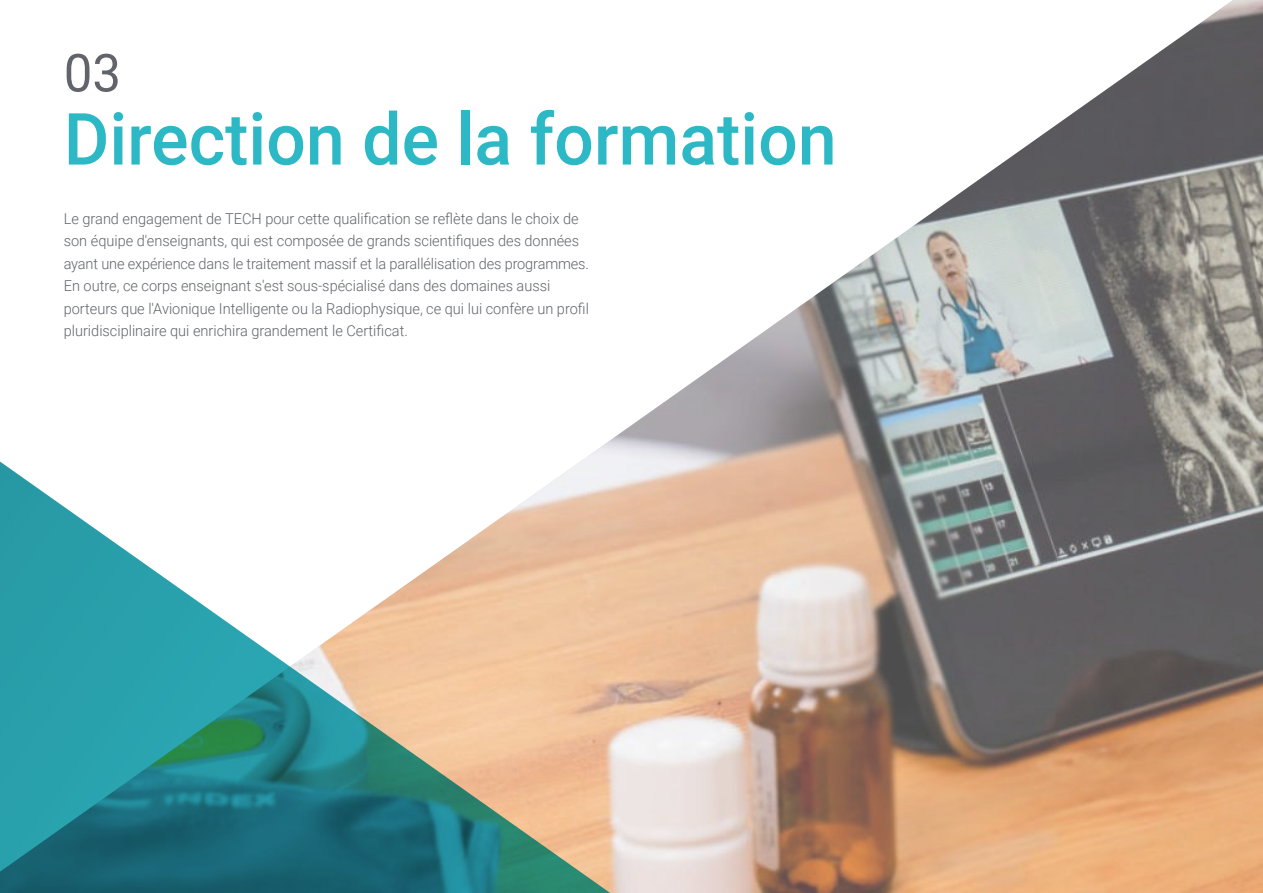
<style>
.page{position:relative;width:1263px;height:893px;background:#fff}
.page>*{position:absolute;margin:0;border:0;box-sizing:border-box;transform-origin:0 0}
.t1{font:500 72px "Roboto";color:#2db8c5}
.t2{font:52.5px "Roboto";color:#61646a}
.t3{font:300 15px/22.5px "Roboto";color:#61646a}
</style>
<div class="page">
<img style="left:602px;top:0;width:661px;height:893px">
<svg style="left:0;top:446px;width:640px;height:447px"></svg>
<h2 class="t2" style="left:64px;top:36px;width:59px">03</h2>
<h1 class="t1" style="left:64px;top:89px;width:774px">Direction de la formation</h1>
<p class="t3" style="left:64px;top:207px;width:527px">Le grand engagement de TECH pour cette qualification se reflète dans le choix de son équipe d'enseignants, qui est composée de grands scientifiques des données ayant une expérience dans le traitement massif et la parallélisation des programmes.<br>En outre, ce corps enseignant s'est sous-spécialisé dans des domaines aussi porteurs que l'Avionique Intelligente ou la Radiophysique, ce qui lui confère un profil pluridisciplinaire qui enrichira grandement le Certificat.</p>
</div>
